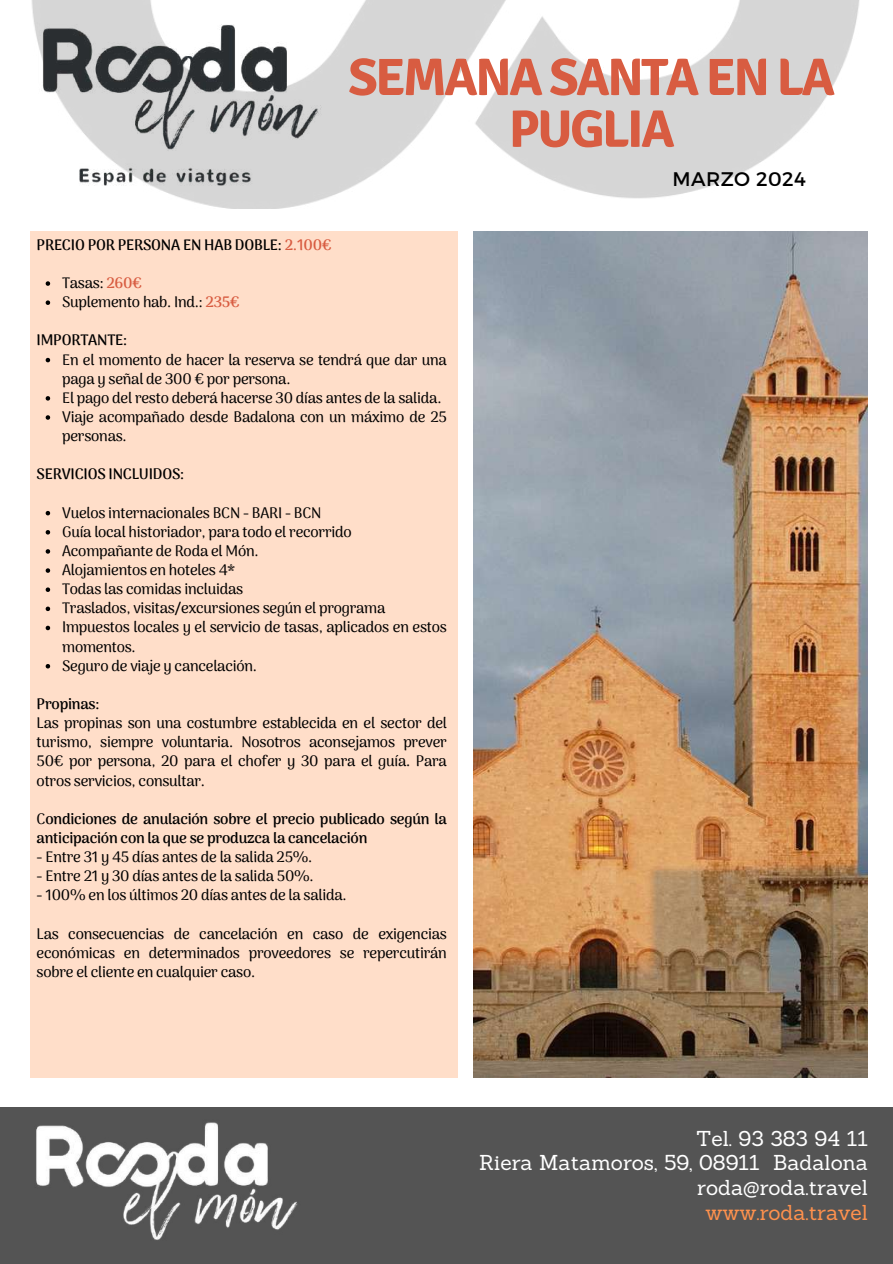
<style>
.page{position:relative;width:893px;height:1264px;background:#fff}
.page>*{position:absolute;margin:0;border:0;box-sizing:border-box;transform-origin:0 0}
.t1{font:700 52.5px/51.8px "Signika";letter-spacing:-.045em;color:#d85c41;text-align:center}
.t2{font:21px/24.8px "Sanchez";color:#fff;text-align:right}
.t3{font:21px "Sanchez";color:#ff914d}
.t4{font:19.65px "Montserrat";letter-spacing:.025em;color:#000}
.t5{font:500 15px/19.2px "Arima Madurai";letter-spacing:-.015em;color:#000}
.t6{font:700 15px/19.2px "Arima Madurai";letter-spacing:-.015em;color:#000}
.s1{color:#d85c41}
.s2{font-weight:700;color:#d85c41}
.s3{font-weight:500}
</style>
<div class="page">
<img style="left:31px;top:0;width:829px;height:208px">
<div style="left:0;top:1107px;width:892px;height:156px;background:#545454"></div>
<img style="left:36px;top:1122px;width:262px;height:118px">
<div style="left:30px;top:231px;width:427px;height:846px;background:#ffdec9"></div>
<img style="left:31px;top:19px;width:303px;height:171px">
<img style="left:474px;top:231px;width:393px;height:846px">
<svg style="left:46px;top:281px;width:4px;height:5px"></svg>
<svg style="left:46px;top:300px;width:4px;height:5px"></svg>
<svg style="left:46px;top:358px;width:4px;height:4px"></svg>
<svg style="left:46px;top:396px;width:4px;height:4px"></svg>
<svg style="left:46px;top:415px;width:4px;height:5px"></svg>
<svg style="left:46px;top:511px;width:4px;height:4px"></svg>
<svg style="left:46px;top:530px;width:4px;height:4px"></svg>
<svg style="left:46px;top:549px;width:4px;height:4px"></svg>
<svg style="left:46px;top:568px;width:4px;height:5px"></svg>
<svg style="left:46px;top:587px;width:4px;height:5px"></svg>
<svg style="left:46px;top:606px;width:4px;height:5px"></svg>
<svg style="left:46px;top:625px;width:4px;height:5px"></svg>
<svg style="left:46px;top:664px;width:4px;height:4px"></svg>
<h1 class="t1" style="left:348px;top:52px;width:488px">SEMANA SANTA EN LA<br>PUGLIA</h1>
<h3 class="t4" style="left:672px;top:167px;width:135px">MARZO 2024</h3>
<p class="t6" style="left:37px;top:235px;width:296px">PRECIO POR PERSONA EN HAB DOBLE: <span class="s1">2.100€</span></p>
<p class="t5" style="left:62px;top:273px;width:179px">Tasas: <span class="s2">260€<br></span>Suplemento hab. Ind.: <span class="s2">235€</span></p>
<p class="t6" style="left:37px;top:331px;width:92px">IMPORTANTE:</p>
<p class="t5" style="left:62px;top:350px;width:386px">En el momento de hacer la reserva se tendrá que dar una paga y señal de 300 € por persona.<br>El pago del resto deberá hacerse 30 días antes de la salida.<br>Viaje acompañado desde Badalona con un máximo de 25 personas.</p>
<p class="t6" style="left:37px;top:464px;width:149px">SERVICIOS INCLUIDOS:</p>
<p class="t5" style="left:62px;top:503px;width:386px">Vuelos internacionales BCN - BARI - BCN<br>Guía local historiador, para todo el recorrido<br>Acompañante de Roda el Món.<br>Alojamientos en hoteles 4*<br>Todas las comidas incluidas<br>Traslados, visitas/excursiones según el programa Impuestos locales y el servicio de tasas, aplicados en estos momentos.<br>Seguro de viaje y cancelación.</p>
<p class="t6" style="left:37px;top:694px;width:64px">Propinas:</p>
<p class="t5" style="left:37px;top:713px;width:412px;text-align:justify">Las propinas son una costumbre establecida en el sector del turismo, siempre voluntaria. Nosotros aconsejamos prever 50€ por persona, 20 para el chofer y 30 para el guía. Para otros servicios, consultar.</p>
<p class="t6" style="left:37px;top:809px;width:412px"><span class="s3">C</span>ondiciones de anulación sobre el precio publicado según la anticipación con la que se produzca la cancelación</p>
<p class="t5" style="left:37px;top:847px;width:277px">- Entre 31 y 45 días antes de la salida 25%.</p>
<p class="t5" style="left:37px;top:866px;width:278px">- Entre 21 y 30 días antes de la salida 50%.</p>
<p class="t5" style="left:37px;top:885px;width:311px">- 100% en los últimos 20 días antes de la salida.</p>
<p class="t5" style="left:37px;top:923px;width:412px;text-align:justify">Las consecuencias de cancelación en caso de exigencias económicas en determinados proveedores se repercutirán sobre el cliente en cualquier caso.</p>
<h2 class="t2" style="left:479px;top:1125px;width:390px">Tel. 93 383 94 11<br>Riera Matamoros, 59, 08911 Badalona roda@roda.travel</h2>
<h2 class="t3" style="left:705px;top:1198px;width:164px">www.roda.travel</h2>
</div>
